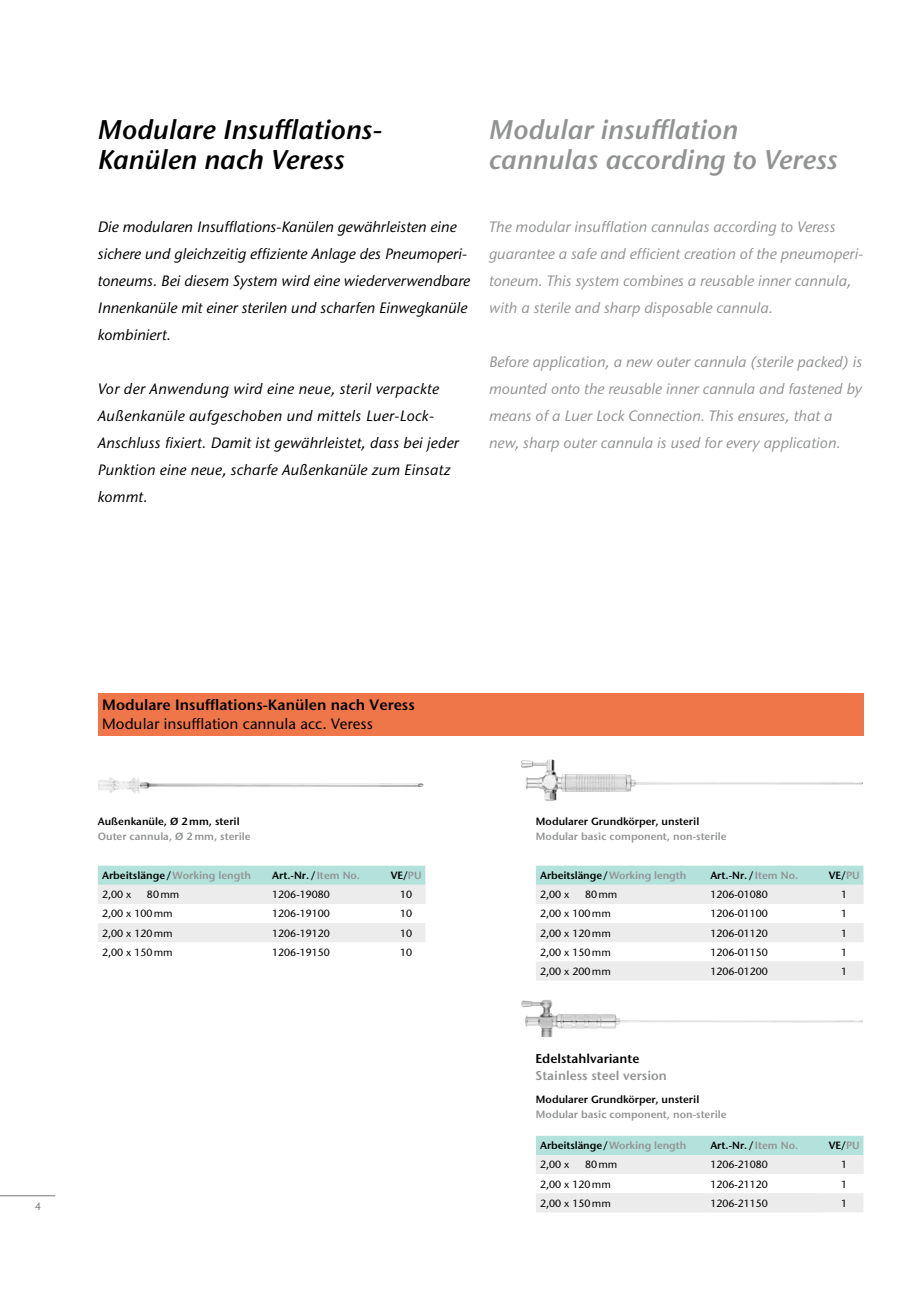
<style>
.page{position:relative;width:906px;height:1289px;background:#fff}
.page>*{position:absolute;margin:0;border:0;box-sizing:border-box;transform-origin:0 0}
.t1{font:italic 600 27px/30px "Stone Sans ITC Pro";color:#919292}
.t2{font:italic 600 27px/30px "Stone Sans ITC Pro";color:#000}
.t3{font:italic 500 15px/27px "Stone Sans ITC Std";color:#000}
.t4{font:italic 500 15px/27px "Stone Sans ITC Std";color:#919292}
.t5{font:600 15px "Stone Sans ITC Pro";color:#000}
.t6{font:500 15px "Stone Sans ITC Std";color:#000}
.t7{font:600 12.75px "Stone Sans ITC Pro";color:#919292}
.t8{font:600 12.75px "Stone Sans ITC Pro";color:#000}
.t9{font:500 10.5px "Stone Sans ITC Std";color:#000}
.t10{font:600 10.5px "Stone Sans ITC Pro";color:#000}
.t11{font:600 10.5px "Stone Sans ITC Pro";color:#919292}
.t12{font:500 10.5px "Stone Sans ITC Std";color:#787978}
.s1{color:#919292}
</style>
<div class="page">
<img style="left:521px;top:759px;width:342px;height:42px">
<img style="left:98px;top:777px;width:326px;height:17px">
<img style="left:521px;top:1000px;width:342px;height:37px">
<div style="left:98px;top:693px;width:765px;height:43px;background:#ef7649"></div>
<svg style="left:98px;top:865px;width:327px;height:77px"></svg>
<div style="left:98px;top:884px;width:170px;height:19px;background:#ececed"></div>
<div style="left:268px;top:884px;width:115px;height:19px;background:#ececed"></div>
<div style="left:383px;top:884px;width:42px;height:19px;background:#ececed"></div>
<svg style="left:536px;top:1135px;width:327px;height:77px"></svg>
<div style="left:536px;top:1154px;width:170px;height:19px;background:#ececed"></div>
<div style="left:706px;top:1154px;width:115px;height:19px;background:#ececed"></div>
<div style="left:821px;top:1154px;width:42px;height:19px;background:#ececed"></div>
<div style="left:540px;top:1193px;width:166px;height:18px;background:#ececed"></div>
<div style="left:710px;top:1193px;width:111px;height:18px;background:#ececed"></div>
<svg style="left:536px;top:865px;width:327px;height:115px"></svg>
<div style="left:536px;top:884px;width:170px;height:19px;background:#ececed"></div>
<div style="left:706px;top:884px;width:115px;height:19px;background:#ececed"></div>
<div style="left:821px;top:884px;width:42px;height:19px;background:#ececed"></div>
<div style="left:540px;top:923px;width:166px;height:18px;background:#ececed"></div>
<div style="left:710px;top:923px;width:111px;height:18px;background:#ececed"></div>
<div style="left:825px;top:923px;width:38px;height:18px;background:#ececed"></div>
<div style="left:540px;top:961px;width:166px;height:19px;background:#ececed"></div>
<div style="left:710px;top:961px;width:111px;height:19px;background:#ececed"></div>
<div style="left:825px;top:961px;width:38px;height:19px;background:#ececed"></div>
<hr style="left:0;top:1195px;width:55px;height:1px;background:#787978">
<p class="t2" style="left:98px;top:115px;width:286px">Modulare Insufflations-<br>Kanülen nach Veress</p>
<p class="t1" style="left:489px;top:115px;width:350px">Modular insufflation cannulas according to Veress</p>
<p class="t3" style="left:98px;top:213px;width:374px">Die modularen Insufflations-Kanülen gewährleisten eine sichere und gleichzeitig effiziente Anlage des Pneumoperi&shy;toneums. Bei diesem System wird eine wiederverwendbare Innenkanüle mit einer sterilen und scharfen Einwegkanüle kombiniert.</p>
<p class="t3" style="left:98px;top:375px;width:363px">Vor der Anwendung wird eine neue, steril verpackte Außenkanüle aufgeschoben und mittels Luer-Lock-- Anschluss fixiert. Damit ist gewährleistet, dass bei jeder Punktion eine neue, scharfe Außenkanüle zum Einsatz kommt.</p>
<p class="t4" style="left:489px;top:213px;width:375px">The modular insufflation cannulas according to Veress guarantee a safe and efficient creation of the pneumoperi&shy;toneum. This system combines a reusable inner cannula, with a sterile and sharp disposable cannula.</p>
<p class="t4" style="left:489px;top:348px;width:375px">Before application, a new outer cannula (sterile packed) is mounted onto the reusable inner cannula and fastened by means of a Luer Lock Connection. This ensures, that a new, sharp outer cannula is used for every application.</p>
<p class="t5" style="left:102px;top:695px;width:314px">Modulare Insufflations-Kanülen nach Veress</p>
<p class="t6" style="left:102px;top:714px;width:272px">Modular insufflation cannula acc. Veress</p>
<p class="t10" style="left:98px;top:814px;width:143px">Außenkanüle, Ø 2mm, steril</p>
<p class="t11" style="left:98px;top:829px;width:154px">Outer cannula, Ø 2mm, sterile</p>
<p class="t10" style="left:102px;top:868px;width:151px">Arbeitslänge/<span class="s1">Working length</span></p>
<p class="t10" style="left:272px;top:868px;width:89px">Art.-Nr. / <span class="s1">Item No.</span></p>
<p class="t10" style="left:391px;top:868px;width:32px">VE/<span class="s1">PU</span></p>
<p class="t9" style="left:102px;top:888px;width:31px">2,00 x</p>
<p class="t9" style="left:147px;top:888px;width:34px">80mm</p>
<p class="t9" style="left:272px;top:888px;width:59px">1206-19080</p>
<p class="t9" style="left:400px;top:888px;width:14px">10</p>
<p class="t9" style="left:102px;top:907px;width:72px">2,00 x 100mm</p>
<p class="t9" style="left:272px;top:907px;width:59px">1206-19100</p>
<p class="t9" style="left:400px;top:907px;width:14px">10</p>
<p class="t9" style="left:102px;top:926px;width:72px">2,00 x 120mm</p>
<p class="t9" style="left:272px;top:926px;width:59px">1206-19120</p>
<p class="t9" style="left:400px;top:926px;width:14px">10</p>
<p class="t9" style="left:102px;top:945px;width:72px">2,00 x 150mm</p>
<p class="t9" style="left:272px;top:945px;width:59px">1206-19150</p>
<p class="t9" style="left:400px;top:945px;width:14px">10</p>
<p class="t12" style="left:35px;top:1199px;width:8px">4</p>
<p class="t10" style="left:536px;top:814px;width:165px">Modularer Grundkörper, unsteril</p>
<p class="t11" style="left:536px;top:829px;width:192px">Modular basic component, non-sterile</p>
<p class="t10" style="left:540px;top:868px;width:148px">Arbeitslänge/<span class="s1">Working length</span></p>
<p class="t10" style="left:710px;top:868px;width:89px">Art.-Nr. / <span class="s1">Item No.</span></p>
<p class="t10" style="left:829px;top:868px;width:32px">VE/<span class="s1">PU</span></p>
<p class="t9" style="left:540px;top:888px;width:31px">2,00 x</p>
<p class="t9" style="left:585px;top:888px;width:34px">80mm</p>
<p class="t9" style="left:710px;top:888px;width:59px">1206-01080</p>
<p class="t9" style="left:841px;top:888px;width:8px">1</p>
<p class="t9" style="left:540px;top:907px;width:72px">2,00 x 100mm</p>
<p class="t9" style="left:710px;top:907px;width:59px">1206-01100</p>
<p class="t9" style="left:841px;top:907px;width:8px">1</p>
<p class="t9" style="left:540px;top:926px;width:72px">2,00 x 120mm</p>
<p class="t9" style="left:710px;top:926px;width:59px">1206-01120</p>
<p class="t9" style="left:841px;top:926px;width:8px">1</p>
<p class="t9" style="left:540px;top:945px;width:72px">2,00 x 150mm</p>
<p class="t9" style="left:710px;top:945px;width:59px">1206-01150</p>
<p class="t9" style="left:841px;top:945px;width:8px">1</p>
<p class="t9" style="left:540px;top:964px;width:72px">2,00 x 200mm</p>
<p class="t9" style="left:710px;top:964px;width:59px">1206-01200</p>
<p class="t9" style="left:841px;top:964px;width:8px">1</p>
<p class="t8" style="left:535px;top:1050px;width:105px">Edelstahlvariante</p>
<p class="t7" style="left:535px;top:1067px;width:133px">Stainless steel version</p>
<p class="t10" style="left:536px;top:1092px;width:165px">Modularer Grundkörper, unsteril</p>
<p class="t11" style="left:536px;top:1107px;width:192px">Modular basic component, non-sterile</p>
<p class="t10" style="left:540px;top:1138px;width:148px">Arbeitslänge/<span class="s1">Working length</span></p>
<p class="t10" style="left:710px;top:1138px;width:89px">Art.-Nr. / <span class="s1">Item No.</span></p>
<p class="t10" style="left:829px;top:1138px;width:32px">VE/<span class="s1">PU</span></p>
<p class="t9" style="left:540px;top:1158px;width:31px">2,00 x</p>
<p class="t9" style="left:585px;top:1158px;width:34px">80mm</p>
<p class="t9" style="left:710px;top:1158px;width:59px">1206-21080</p>
<p class="t9" style="left:841px;top:1158px;width:8px">1</p>
<p class="t9" style="left:540px;top:1177px;width:72px">2,00 x 120mm</p>
<p class="t9" style="left:710px;top:1177px;width:59px">1206-21120</p>
<p class="t9" style="left:841px;top:1177px;width:8px">1</p>
<p class="t9" style="left:540px;top:1196px;width:72px">2,00 x 150mm</p>
<p class="t9" style="left:710px;top:1196px;width:59px">1206-21150</p>
<p class="t9" style="left:841px;top:1196px;width:8px">1</p>
</div>
